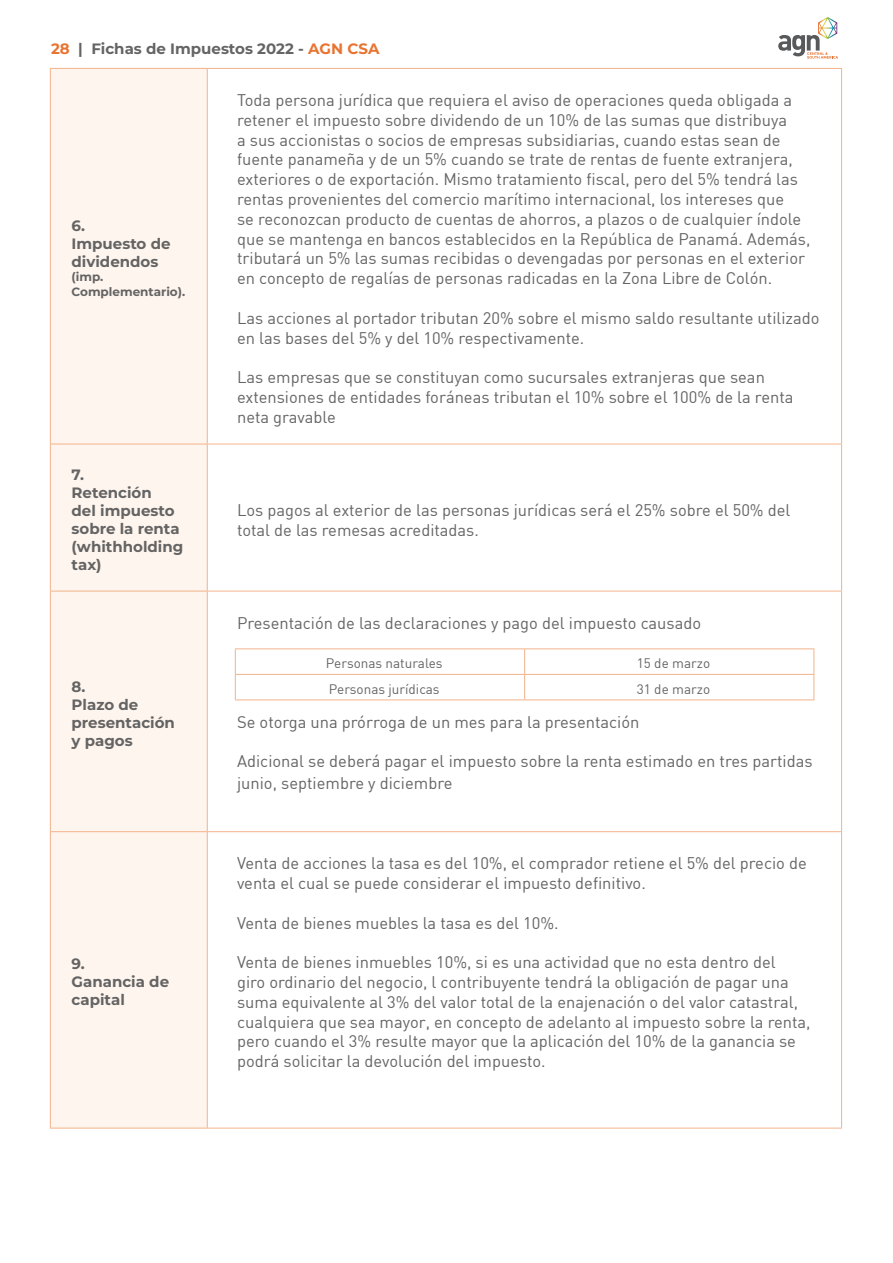
<style>
.page{position:relative;width:893px;height:1263px;background:#fff}
.page>*{position:absolute;margin:0;border:0;box-sizing:border-box;transform-origin:0 0}
.t1{font:16.5px/19.8px "DIN";color:#646464}
.t2{font:700 15px/18px "Montserrat";color:#646464}
.t3{font:13.5px "DIN";color:#646464}
.t4{font:700 12px/14.4px "Montserrat";color:#646464}
.s1{color:#e87432}
</style>
<div class="page">
<svg style="left:778px;top:17px;width:60px;height:42px"></svg>
<div style="left:51px;top:69px;width:156px;height:1059px;background:#fef5ee"></div>
<hr style="left:207px;top:69px;width:1px;height:375px;background:#f3b38a">
<hr style="left:207px;top:444px;width:1px;height:147px;background:#f3b38a">
<hr style="left:207px;top:591px;width:1px;height:240px;background:#f3b38a">
<hr style="left:207px;top:832px;width:1px;height:296px;background:#f3b38a">
<hr style="left:50px;top:68px;width:157px;height:1px;background:#f3b38a">
<hr style="left:50px;top:69px;width:1px;height:375px;background:#f3b38a">
<hr style="left:207px;top:68px;width:635px;height:1px;background:#f3b38a">
<hr style="left:841px;top:69px;width:1px;height:375px;background:#f3b38a">
<hr style="left:50px;top:444px;width:157px;height:1px;background:#f3b38a">
<hr style="left:50px;top:444px;width:1px;height:147px;background:#f3b38a">
<hr style="left:207px;top:444px;width:635px;height:1px;background:#f3b38a">
<hr style="left:841px;top:444px;width:1px;height:147px;background:#f3b38a">
<hr style="left:50px;top:591px;width:157px;height:1px;background:#f3b38a">
<hr style="left:50px;top:591px;width:1px;height:240px;background:#f3b38a">
<hr style="left:207px;top:591px;width:635px;height:1px;background:#f3b38a">
<hr style="left:841px;top:591px;width:1px;height:240px;background:#f3b38a">
<hr style="left:50px;top:831px;width:157px;height:1px;background:#f3b38a">
<hr style="left:50px;top:832px;width:1px;height:296px;background:#f3b38a">
<hr style="left:207px;top:831px;width:635px;height:1px;background:#f3b38a">
<hr style="left:841px;top:832px;width:1px;height:296px;background:#f3b38a">
<hr style="left:50px;top:1128px;width:157px;height:1px;background:#f3b38a">
<hr style="left:207px;top:1128px;width:635px;height:1px;background:#f3b38a">
<hr style="left:235px;top:648px;width:290px;height:1px;background:#f3b38a">
<hr style="left:525px;top:648px;width:289px;height:1px;background:#f3b38a">
<hr style="left:235px;top:674px;width:290px;height:1px;background:#f3b38a">
<svg style="left:235px;top:649px;width:1px;height:50px"></svg>
<hr style="left:525px;top:674px;width:289px;height:1px;background:#f3b38a">
<svg style="left:524px;top:649px;width:1px;height:50px"></svg>
<svg style="left:814px;top:649px;width:1px;height:50px"></svg>
<hr style="left:235px;top:699px;width:290px;height:1px;background:#f3b38a">
<hr style="left:525px;top:699px;width:289px;height:1px;background:#f3b38a">
<p class="t2" style="left:51px;top:39px;width:330px"><span class="s1">28</span> | Fichas de Impuestos 2022 - <span class="s1">AGN CSA</span></p>
<p class="t2" style="left:72px;top:216px;width:100px">6.<br>Impuesto de dividendos</p>
<p class="t4" style="left:72px;top:270px;width:115px">(imp.<br>Complementario).</p>
<p class="t2" style="left:72px;top:465px;width:113px">7.<br>Retención<br>del impuesto sobre la renta (whithholding tax)</p>
<p class="t2" style="left:72px;top:677px;width:105px">8.<br>Plazo de presentación y pagos</p>
<p class="t2" style="left:72px;top:954px;width:99px">9.<br>Ganancia de capital</p>
<p class="t1" style="left:237px;top:90px;width:575px">Toda persona jurídica que requiera el aviso de operaciones queda obligada a retener el impuesto sobre dividendo de un 10% de las sumas que distribuya<br>a sus accionistas o socios de empresas subsidiarias, cuando estas sean de fuente panameña y de un 5% cuando se trate de rentas de fuente extranjera, exteriores o de exportación. Mismo tratamiento fiscal, pero del 5% tendrá las rentas provenientes del comercio marítimo internacional, los intereses que<br>se reconozcan producto de cuentas de ahorros, a plazos o de cualquier índole que se mantenga en bancos establecidos en la República de Panamá. Además, tributará un 5% las sumas recibidas o devengadas por personas en el exterior en concepto de regalías de personas radicadas en la Zona Libre de Colón.</p>
<p class="t1" style="left:237px;top:308px;width:584px">Las acciones al portador tributan 20% sobre el mismo saldo resultante utilizado en las bases del 5% y del 10% respectivamente.</p>
<p class="t1" style="left:237px;top:367px;width:558px">Las empresas que se constituyan como sucursales extranjeras que sean extensiones de entidades foráneas tributan el 10% sobre el 100% de la renta neta gravable</p>
<p class="t1" style="left:237px;top:500px;width:555px">Los pagos al exterior de las personas jurídicas será el 25% sobre el 50% del total de las remesas acreditadas.</p>
<p class="t1" style="left:237px;top:612px;width:466px">Presentación de las declaraciones y pago del impuesto causado</p>
<p class="t3" style="left:326px;top:655px;width:118px">Personas naturales</p>
<p class="t3" style="left:637px;top:655px;width:75px">15 de marzo</p>
<p class="t3" style="left:329px;top:680px;width:112px">Personas jurídicas</p>
<p class="t3" style="left:637px;top:680px;width:75px">31 de marzo</p>
<p class="t1" style="left:237px;top:711px;width:404px">Se otorga una prórroga de un mes para la presentación</p>
<p class="t1" style="left:237px;top:750px;width:577px;line-height:21.6px">Adicional se deberá pagar el impuesto sobre la renta estimado en tres partidas junio, septiembre y diciembre</p>
<p class="t1" style="left:237px;top:853px;width:571px">Venta de acciones la tasa es del 10%, el comprador retiene el 5% del precio de venta el cual se puede considerar el impuesto definitivo.</p>
<p class="t1" style="left:237px;top:912px;width:323px">Venta de bienes muebles la tasa es del 10%.</p>
<p class="t1" style="left:237px;top:952px;width:575px">Venta de bienes inmuebles 10%, si es una actividad que no esta dentro del<br>giro ordinario del negocio, l contribuyente tendrá la obligación de pagar una suma equivalente al 3% del valor total de la enajenación o del valor catastral, cualquiera que sea mayor, en concepto de adelanto al impuesto sobre la renta, pero cuando el 3% resulte mayor que la aplicación del 10% de la ganancia se podrá solicitar la devolución del impuesto.</p>
</div>
